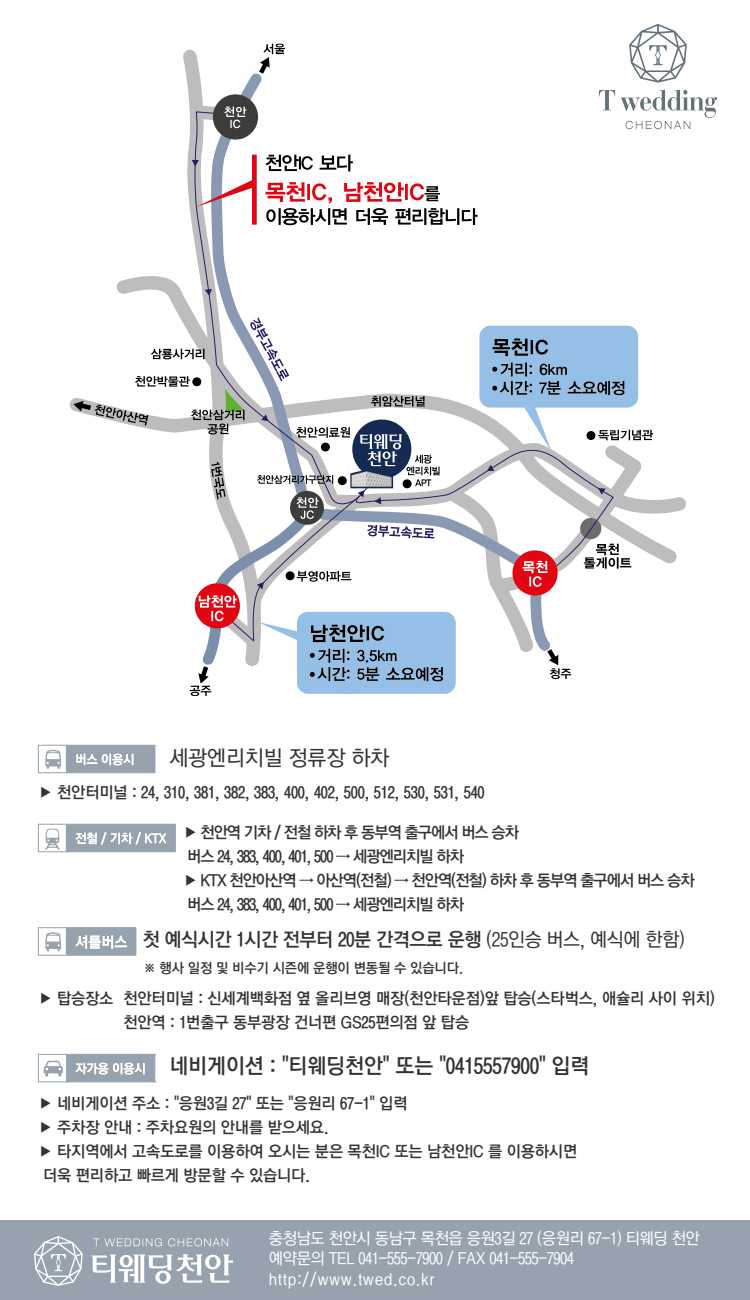
<style>
.page{position:relative;width:750px;height:1300px;background:#fff}
.page>*{position:absolute;margin:0;border:0;box-sizing:border-box;transform-origin:0 0}
.t1{font:21.2px "YDVYGO540";letter-spacing:-.01em;color:#333}
.t2{font:21.2px "YDVYGO530";letter-spacing:-.01em;color:#333}
.t3{font:19.05px "YDVYGO540";letter-spacing:-.025em;color:#333}
.t4{font:16px/20.6px "YDVYGO530";letter-spacing:-.03em;color:#fff}
.t5{font:15.9px/23.9px "YDVYGO540";letter-spacing:-.015em;color:#333}
.t6{font:15.9px/23.9px "YDVYGO540";letter-spacing:-.065em;color:#333}
.t7{font:13.75px "YDVYGO540";letter-spacing:-.015em;color:#333}
.s1{font-family:"YDVYGO530"}
</style>
<div class="page">
<div style="left:0;top:1220px;width:750px;height:80px;background:#96a2ae"></div>
<svg style="left:34px;top:1236px;width:199px;height:50px"></svg>
<svg style="left:69px;top:50px;width:617px;height:602px"></svg>
<svg style="left:211px;top:73px;width:339px;height:578px"></svg>
<svg style="left:194px;top:111px;width:420px;height:462px"></svg>
<svg style="left:192px;top:160px;width:414px;height:429px"></svg>
<svg style="left:196px;top:155px;width:282px;height:70px"></svg>
<svg style="left:547px;top:649px;width:24px;height:30px"></svg>
<svg style="left:259px;top:44px;width:26px;height:30px"></svg>
<svg style="left:213px;top:94px;width:45px;height:46px"></svg>
<svg style="left:512px;top:550px;width:46px;height:46px"></svg>
<svg style="left:580px;top:518px;width:51px;height:51px"></svg>
<svg style="left:479px;top:326px;width:174px;height:126px"></svg>
<svg style="left:73px;top:318px;width:383px;height:378px"></svg>
<svg style="left:599px;top:24px;width:118px;height:105px"></svg>
<svg style="left:38px;top:824px;width:138px;height:28px"></svg>
<svg style="left:38px;top:745px;width:117px;height:28px"></svg>
<svg style="left:38px;top:1054px;width:118px;height:28px"></svg>
<svg style="left:38px;top:927px;width:98px;height:29px"></svg>
<h1 class="t2" style="left:169px;top:744px;width:221px">세광엔리치빌 정류장 하차</h1>
<p class="t5" style="left:39px;top:780px;width:448px">▶ 천안터미널 : 24, 310, 381, 382, 383, 400, 402, 500, 512, 530, 531, 540</p>
<p class="t6" style="left:183px;top:820px;width:513px">▶ 천안역 기차 / 전철 하차 후 동부역 출구에서 버스 승차<br>버스 24, 383, 400, 401, 500 → 세광엔리치빌 하차<br>▶ KTX 천안아산역 → 아산역(전철) → 천안역(전철) 하차 후 동부역 출구에서 버스 승차 버스 24, 383, 400, 401, 500 → 세광엔리치빌 하차</p>
<p class="t3" style="left:143px;top:927px;width:544px">첫 예식시간 1시간 전부터 20분 간격으로 운행 <span class="s1">(25인승 버스, 예식에 한함)</span></p>
<p class="t5" style="left:38px;top:986px;width:77px">▶ 탑승장소</p>
<p class="t7" style="left:143px;top:959px;width:321px">※ 행사 일정 및 비수기 시즌에 운행이 변동될 수 있습니다.</p>
<p class="t5" style="left:123px;top:986px;width:593px">천안터미널 : 신세계백화점 옆 올리브영 매장(천안타운점)앞 탑승(스타벅스, 애슐리 사이 위치) 천안역 : 1번출구 동부광장 건너편 GS25편의점 앞 탑승</p>
<h1 class="t1" style="left:169px;top:1052px;width:422px">네비게이션 : "티웨딩천안" 또는 "0415557900" 입력</h1>
<p class="t5" style="left:39px;top:1091px;width:540px">▶ 네비게이션 주소 : "응원3길 27" 또는 "응원리 67-1" 입력<br>▶ 주차장 안내 : 주차요원의 안내를 받으세요.<br>▶ 타지역에서 고속도로를 이용하여 오시는 분은 목천IC 또는 남천안IC 를 이용하시면 더욱 편리하고 빠르게 방문할 수 있습니다.</p>
<p class="t4" style="left:269px;top:1227px;width:433px">충청남도 천안시 동남구 목천읍 응원3길 27 (응원리 67-1) 티웨딩 천안 예약문의 TEL 041-555-7900 / FAX 041-555-7904 http://www.twed.co.kr</p>
</div>
